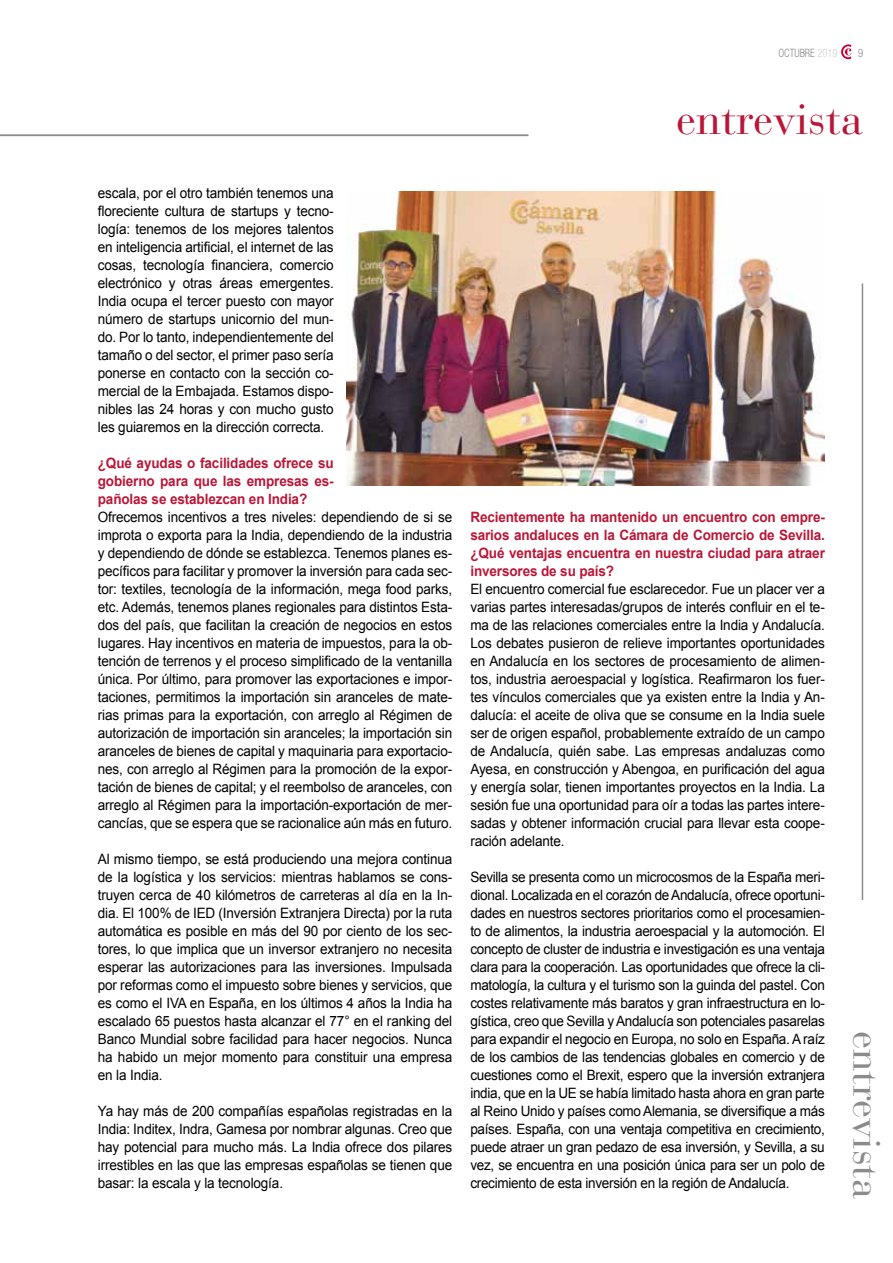
<style>
.page{position:relative;width:893px;height:1263px;background:#fff}
.page>*{position:absolute;margin:0;border:0;box-sizing:border-box;transform-origin:0 0}
.t1{font:45px "Bauer Bodoni";color:#ba1738}
.t2{font:40.5px "Bauer Bodoni";color:#8a8b8c}
.t3{font:14.25px/18px "Arial";letter-spacing:-.01em;color:#000;text-align:justify;scale:.95 1}
.t4{font:700 14.25px/18px "Arial";letter-spacing:-.01em;color:#ba1738;text-align:justify;scale:.95 1}
.t5{font:300 condensed 11.55px "Helvetica Neue";color:#8a8b8c;scale:.91 1}
.s1{color:#d3d3d4}
</style>
<div class="page">
<svg style="left:841px;top:44px;width:11px;height:15px"></svg>
<hr style="left:862px;top:283px;width:1px;height:617px;background:#8a8b8c">
<hr style="left:0;top:135px;width:528px;height:1px;background:#8a8b8c">
<img style="left:347px;top:191px;width:478px;height:295px">
<p class="t5" style="left:778px;top:46px;width:66px">OCTUBRE <span class="s1">2019</span></p>
<p class="t5" style="left:858px;top:46px;width:7px">9</p>
<h1 class="t1" style="left:676px;top:101px;width:189px">entrevista</h1>
<p class="t3" style="left:98px;top:185px;width:250px">escala, por el otro también tenemos una floreciente cultura de startups y tecno&shy;logía: tenemos de los mejores talentos en inteligencia artificial, el internet de las cosas, tecnología financiera, comercio electrónico y otras áreas emergentes.<br>India ocupa el tercer puesto con mayor número de startups unicornio del mun&shy;do. Por lo tanto, independientemente del tamaño o del sector, el primer paso sería ponerse en contacto con la sección co&shy;mercial de la Embajada. Estamos dispo&shy;nibles las 24 horas y con mucho gusto les guiaremos en la dirección correcta.</p>
<p class="t4" style="left:98px;top:455px;width:250px">¿Qué ayudas o facilidades ofrece su gobierno para que las empresas es&shy;pañolas se establezcan en India?</p>
<p class="t3" style="left:98px;top:509px;width:375px">Ofrecemos incentivos a tres niveles: dependiendo de si se improta o exporta para la India, dependiendo de la industria y dependiendo de dónde se establezca. Tenemos planes es&shy;pecíficos para facilitar y promover la inversión para cada sec&shy;tor: textiles, tecnología de la información, mega food parks, etc. Además, tenemos planes regionales para distintos Esta&shy;dos del país, que facilitan la creación de negocios en estos lugares. Hay incentivos en materia de impuestos, para la ob&shy;tención de terrenos y el proceso simplificado de la ventanilla única. Por último, para promover las exportaciones e impor&shy;taciones, permitimos la importación sin aranceles de mate&shy;rias primas para la exportación, con arreglo al Régimen de autorización de importación sin aranceles; la importación sin aranceles de bienes de capital y maquinaria para exportacio&shy;nes, con arreglo al Régimen para la promoción de la expor&shy;tación de bienes de capital; y el reembolso de aranceles, con arreglo al Régimen para la importación-exportación de mer&shy;cancías, que se espera que se racionalice aún más en futuro.</p>
<p class="t3" style="left:98px;top:851px;width:375px">Al mismo tiempo, se está produciendo una mejora continua de la logística y los servicios: mientras hablamos se cons&shy;truyen cerca de 40 kilómetros de carreteras al día en la In&shy;dia. El 100% de IED (Inversión Extranjera Directa) por la ruta automática es posible en más del 90 por ciento de los sec&shy;tores, lo que implica que un inversor extranjero no necesita esperar las autorizaciones para las inversiones. Impulsada por reformas como el impuesto sobre bienes y servicios, que es como el IVA en España, en los últimos 4 años la India ha escalado 65 puestos hasta alcanzar el 77° en el ranking del Banco Mundial sobre facilidad para hacer negocios. Nunca ha habido un mejor momento para constituir una empresa en la India.</p>
<p class="t3" style="left:98px;top:1103px;width:375px">Ya hay más de 200 compañías españolas registradas en la India: Inditex, Indra, Gamesa por nombrar algunas. Creo que hay potencial para mucho más. La India ofrece dos pilares irrestibles en las que las empresas españolas se tienen que basar: la escala y la tecnología.</p>
<p class="t4" style="left:470px;top:509px;width:375px">Recientemente ha mantenido un encuentro con empre&shy;sarios andaluces en la Cámara de Comercio de Sevilla. ¿Qué ventajas encuentra en nuestra ciudad para atraer inversores de su país?</p>
<p class="t3" style="left:470px;top:581px;width:375px">El encuentro comercial fue esclarecedor. Fue un placer ver a varias partes interesadas/grupos de interés confluir en el te&shy;ma de las relaciones comerciales entre la India y Andalucía.<br>Los debates pusieron de relieve importantes oportunidades en Andalucía en los sectores de procesamiento de alimen&shy;tos, industria aeroespacial y logística. Reafirmaron los fuer&shy;tes vínculos comerciales que ya existen entre la India y An&shy;dalucía: el aceite de oliva que se consume en la India suele ser de origen español, probablemente extraído de un campo de Andalucía, quién sabe. Las empresas andaluzas como Ayesa, en construcción y Abengoa, en purificación del agua y energía solar, tienen importantes proyectos en la India. La sesión fue una oportunidad para oír a todas las partes intere&shy;sadas y obtener información crucial para llevar esta coope&shy;ración adelante.</p>
<p class="t3" style="left:470px;top:869px;width:375px">Sevilla se presenta como un microcosmos de la España meri&shy;dional. Localizada en el corazón de Andalucía, ofrece oportuni&shy;dades en nuestros sectores prioritarios como el procesamien&shy;to de alimentos, la industria aeroespacial y la automoción. El concepto de cluster de industria e investigación es una ventaja clara para la cooperación. Las oportunidades que ofrece la cli&shy;matología, la cultura y el turismo son la guinda del pastel. Con costes relativamente más baratos y gran infraestructura en lo&shy;gística, creo que Sevilla y Andalucía son potenciales pasarelas para expandir el negocio en Europa, no solo en España. A raíz de los cambios de las tendencias globales en comercio y de cuestiones como el Brexit, espero que la inversión extranjera india, que en la UE se había limitado hasta ahora en gran parte al Reino Unido y países como Alemania, se diversifique a más países. España, con una ventaja competitiva en crecimiento, puede atraer un gran pedazo de esa inversión, y Sevilla, a su vez, se encuentra en una posición única para ser un polo de crecimiento de esta inversión en la región de Andalucía.</p>
<h2 class="t2" style="left:883px;top:1031px;width:170px;rotate:90deg">entrevista</h2>
</div>
